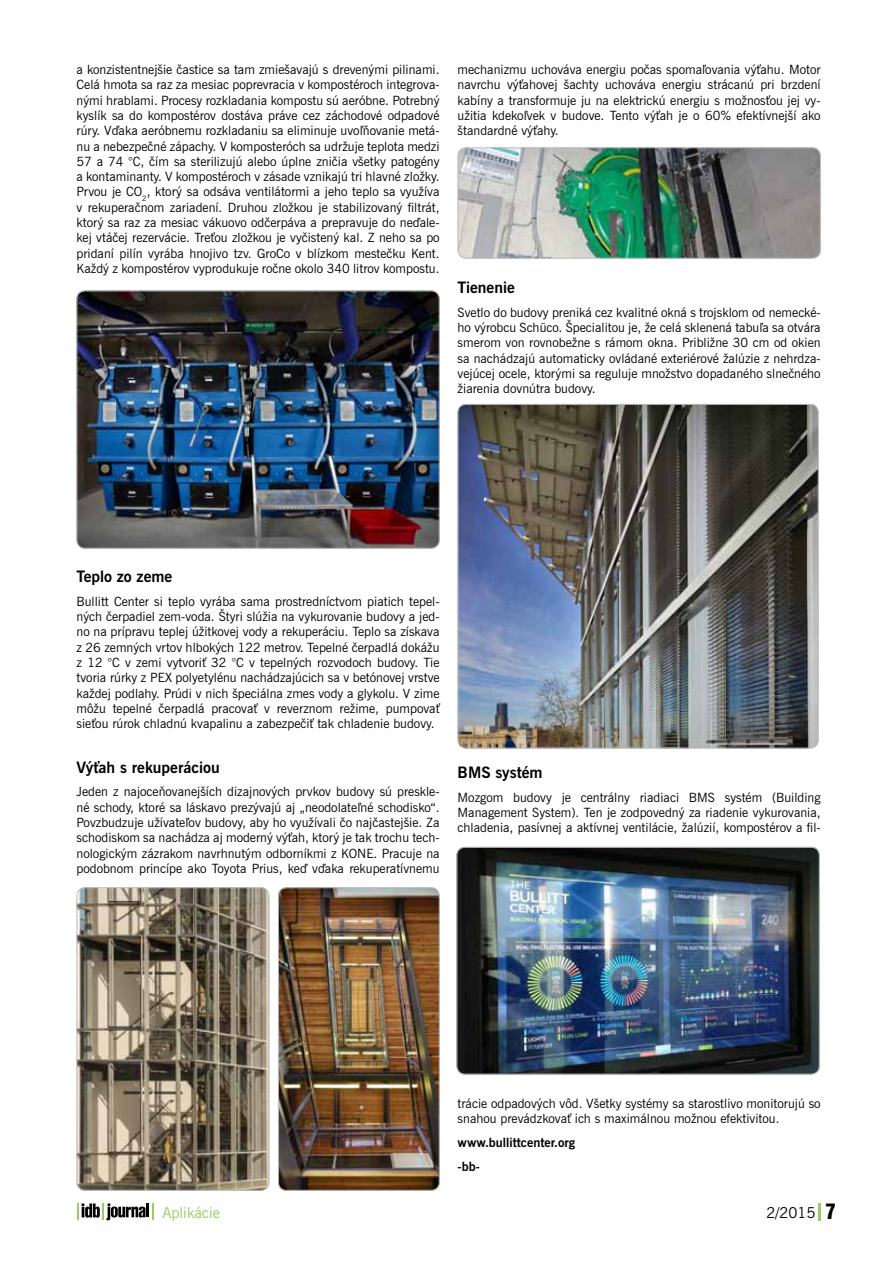
<style>
.page{position:relative;width:893px;height:1263px;background:#fff}
.page>*{position:absolute;margin:0;border:0;box-sizing:border-box;transform-origin:0 0}
.t1{font:700 15.75px "News Gothic AT";color:#000}
.t2{font:15px "News Gothic AT";color:#99cc63}
.t3{font:15px "News Gothic AT";color:#000}
.t4{font:12.75px/15.3px "News Gothic AT";color:#000;text-align:justify}
.t5{font:700 12.75px/23.9px "News Gothic AT";color:#000}
.s1{font-family:"Swiss 921 AT Regular A";font-size:19.5px}
</style>
<div class="page">
<svg style="left:819px;top:1203px;width:2px;height:17px"></svg>
<svg style="left:152px;top:1203px;width:2px;height:17px"></svg>
<svg style="left:77px;top:1203px;width:68px;height:17px"></svg>
<hr style="left:146px;top:1203px;width:3px;height:14px;background:#000">
<img style="left:77px;top:291px;width:361px;height:256px">
<div style="left:77px;top:291px;width:363px;height:258px;border:1px solid #bcbec0;border-radius:8px"></div>
<img style="left:77px;top:889px;width:192px;height:302px">
<div style="left:77px;top:887px;width:192px;height:304px;border:1px solid #bcbec0;border-radius:8px"></div>
<img style="left:278px;top:889px;width:160px;height:300px">
<div style="left:278px;top:887px;width:162px;height:304px;border:1px solid #bcbec0;border-radius:8px"></div>
<img style="left:458px;top:149px;width:361px;height:108px">
<div style="left:458px;top:147px;width:363px;height:112px;border:1px solid #bcbec0;border-radius:8px"></div>
<img style="left:458px;top:404px;width:359px;height:344px">
<div style="left:458px;top:404px;width:361px;height:344px;border:1px solid #bcbec0;border-radius:8px"></div>
<img style="left:457px;top:847px;width:363px;height:227px">
<div style="left:457px;top:847px;width:363px;height:227px;border:1px solid #bcbec0;border-radius:8px"></div>
<p class="t4" style="left:77px;top:62px;width:365px">a konzistentnejšie častice sa tam zmiešavajú s drevenými pilinami.<br>Celá hmota sa raz za mesiac poprevracia v kompostéroch integrova&shy;nými hrablami. Procesy rozkladania kompostu sú aeróbne. Potrebný kyslík sa do kompostérov dostáva práve cez záchodové odpadové rúry. Vďaka aeróbnemu rozkladaniu sa eliminuje uvoľňovanie metá&shy;nu a nebezpečné zápachy. V komposteróch sa udržuje teplota medzi 57 a 74 °C, čím sa sterilizujú alebo úplne zničia všetky patogény a kontaminanty. V kompostéroch v zásade vznikajú tri hlavné zložky.<br>Prvou je CO<sub>2</sub>, ktorý sa odsáva ventilátormi a jeho teplo sa využíva v rekuperačnom zariadení. Druhou zložkou je stabilizovaný filtrát, ktorý sa raz za mesiac vákuovo odčerpáva a prepravuje do neďale&shy;kej vtáčej rezervácie. Treťou zložkou je vyčistený kal. Z neho sa po pridaní pilín vyrába hnojivo tzv. GroCo v blízkom mestečku Kent.<br>Každý z kompostérov vyprodukuje ročne okolo 340 litrov kompostu.</p>
<p class="t4" style="left:458px;top:62px;width:365px">mechanizmu uchováva energiu počas spomaľovania výťahu. Motor navrchu výťahovej šachty uchováva energiu strácanú pri brzdení kabíny a transformuje ju na elektrickú energiu s možnosťou jej vy&shy;užitia kdekoľvek v budove. Tento výťah je o 60% efektívnejší ako štandardné výťahy.</p>
<p class="t1" style="left:458px;top:278px;width:59px">Tienenie</p>
<p class="t4" style="left:458px;top:305px;width:365px">Svetlo do budovy preniká cez kvalitné okná s trojsklom od nemecké&shy;ho výrobcu Schüco. Špecialitou je, že celá sklenená tabuľa sa otvára smerom von rovnobežne s rámom okna. Približne 30 cm od okien sa nachádzajú automaticky ovládané exteriérové žalúzie z nehrdza&shy;vejúcej ocele, ktorými sa reguluje množstvo dopadaného slnečného žiarenia dovnútra budovy.</p>
<p class="t1" style="left:77px;top:567px;width:97px">Teplo zo zeme</p>
<p class="t4" style="left:77px;top:593px;width:365px">Bullitt Center si teplo vyrába sama prostredníctvom piatich tepel&shy;ných čerpadiel zem-voda. Štyri slúžia na vykurovanie budovy a jed&shy;no na prípravu teplej úžitkovej vody a rekuperáciu. Teplo sa získava z 26 zemných vrtov hlbokých 122 metrov. Tepelné čerpadlá dokážu z 12 °C v zemi vytvoriť 32 °C v tepelných rozvodoch budovy. Tie tvoria rúrky z PEX polyetylénu nachádzajúcich sa v betónovej vrstve každej podlahy. Prúdi v nich špeciálna zmes vody a glykolu. V zime môžu tepelné čerpadlá pracovať v reverznom režime, pumpovať sieťou rúrok chladnú kvapalinu a zabezpečiť tak chladenie budovy.</p>
<p class="t1" style="left:77px;top:757px;width:145px">Výťah s rekuperáciou</p>
<p class="t4" style="left:77px;top:784px;width:365px">Jeden z najoceňovanejších dizajnových prvkov budovy sú preskle&shy;né schody, ktoré sa láskavo prezývajú aj „neodolateľné schodisko“.<br>Povzbudzuje užívateľov budovy, aby ho využívali čo najčastejšie. Za schodiskom sa nachádza aj moderný výťah, ktorý je tak trochu tech&shy;nologickým zázrakom navrhnutým odborníkmi z KONE. Pracuje na podobnom princípe ako Toyota Prius, keď vďaka rekuperatívnemu</p>
<p class="t1" style="left:458px;top:763px;width:87px">BMS systém</p>
<p class="t4" style="left:458px;top:789px;width:365px">Mozgom budovy je centrálny riadiaci BMS systém (Building Management System). Ten je zodpovedný za riadenie vykurovania, chladenia, pasívnej a aktívnej ventilácie, žalúzií, kompostérov a fil-</p>
<p class="t4" style="left:458px;top:1095px;width:365px">trácie odpadových vôd. Všetky systémy sa starostlivo monitorujú so snahou prevádzkovať ich s maximálnou možnou efektivitou.</p>
<p class="t5" style="left:458px;top:1130px;width:119px">www.bullittcenter.org -bb-</p>
<p class="t2" style="left:162px;top:1203px;width:59px">Aplikácie</p>
<p class="t3" style="left:766px;top:1203px;width:71px">2/2015 <span class="s1">7</span></p>
</div>
